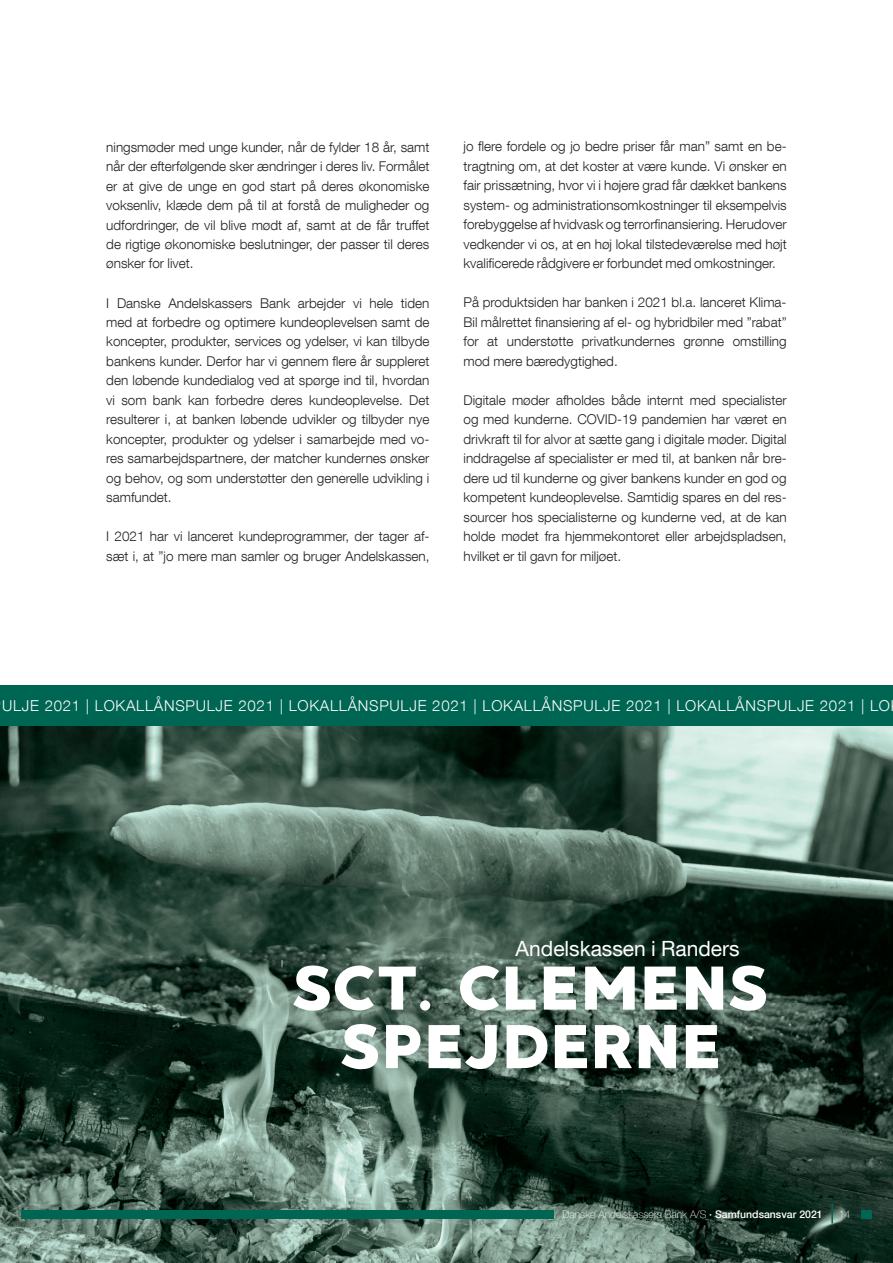
<style>
.page{position:relative;width:893px;height:1263px;background:#fff}
.page>*{position:absolute;margin:0;border:0;box-sizing:border-box;transform-origin:0 0}
.t1{font:61.5px/58.5px "MADE Good Time Grotesk";letter-spacing:-.03em;color:#fff;text-align:center}
.t2{font:21px "Helvetica Neue LT Com";color:#fff}
.t3{font:300 15px "Helvetica Neue LT Com";letter-spacing:.05em;color:#fff}
.t4{font:300 13.5px/19.5px "Helvetica Neue LT Com";color:#231f20;text-align:justify}
.t5{font:100 10.5px "Helvetica Neue LT Com";color:#fff}
.s1{font-weight:500}
</style>
<div class="page">
<img style="left:0;top:726px;width:893px;height:537px">
<hr style="left:831px;top:1203px;width:2px;height:20px;background:#006654">
<div style="left:21px;top:1210px;width:533px;height:8px;background:#006654"></div>
<div style="left:861px;top:1210px;width:11px;height:8px;background:#006654"></div>
<div style="left:0;top:686px;width:893px;height:40px;background:#006654"></div>
<p class="t4" style="left:106px;top:137px;width:325px">ningsmøder med unge kunder, når de fylder 18 år, samt når der efterfølgende sker ændringer i deres liv. Formålet er at give de unge en god start på deres økonomiske voksenliv, klæde dem på til at forstå de muligheder og udfordringer, de vil blive mødt af, samt at de får truffet de rigtige økonomiske beslutninger, der passer til deres ønsker for livet.</p>
<p class="t4" style="left:106px;top:293px;width:325px">I Danske Andelskassers Bank arbejder vi hele tiden med at forbedre og optimere kundeoplevelsen samt de koncepter, produkter, services og ydelser, vi kan tilbyde bankens kunder. Derfor har vi gennem flere år suppleret den løbende kundedialog ved at spørge ind til, hvordan vi som bank kan forbedre deres kundeoplevelse. Det resulterer i, at banken løbende udvikler og tilbyder nye koncepter, produkter og ydelser i samarbejde med vo&shy;res samarbejdspartnere, der matcher kundernes ønsker og behov, og som understøtter den generelle udvikling i samfundet.</p>
<p class="t4" style="left:106px;top:527px;width:325px">I 2021 har vi lanceret kundeprogrammer, der tager af&shy;sæt i, at ”jo mere man samler og bruger Andelskassen,</p>
<p class="t4" style="left:463px;top:137px;width:325px">jo flere fordele og jo bedre priser får man” samt en be&shy;tragtning om, at det koster at være kunde. Vi ønsker en fair prissætning, hvor vi i højere grad får dækket bankens system- og administrationsomkostninger til eksempelvis forebyggelse af hvidvask og terrorfinansiering. Herudover vedkender vi os, at en høj lokal tilstedeværelse med højt kvalificerede rådgivere er forbundet med omkostninger.</p>
<p class="t4" style="left:463px;top:293px;width:325px">På produktsiden har banken i 2021 bl.a. lanceret Klima-Bil målrettet finansiering af el- og hybridbiler med ”rabat” for at understøtte privatkundernes grønne omstilling mod mere bæredygtighed.</p>
<p class="t4" style="left:463px;top:390px;width:325px">Digitale møder afholdes både internt med specialister og med kunderne. COVID-19 pandemien har været en drivkraft til for alvor at sætte gang i digitale møder. Digital inddragelse af specialister er med til, at banken når bre&shy;dere ud til kunderne og giver bankens kunder en god og kompetent kundeoplevelse. Samtidig spares en del res&shy;sourcer hos specialisterne og kunderne ved, at de kan holde mødet fra hjemmekontoret eller arbejdspladsen, hvilket er til gavn for miljøet.</p>
<p class="t3" style="left:2px;top:697px;width:889px">ULJE 2021 | LOKALLÅNSPULJE 2021 | LOKALLÅNSPULJE 2021 | LOKALLÅNSPULJE 2021 | LOKALLÅNSPULJE 2021 | LO</p>
<h2 class="t2" style="left:516px;top:936px;width:226px">Andelskassen i Randers</h2>
<h1 class="t1" style="left:288px;top:959px;width:484px">SCT. CLEMENS<br>SPEJDERNE</h1>
<p class="t5" style="left:563px;top:1208px;width:262px">Danske Andelskassers Bank A/S <span class="s1">· Samfundsansvar 2021</span></p>
<p class="t5" style="left:839px;top:1208px;width:13px">14</p>
</div>
